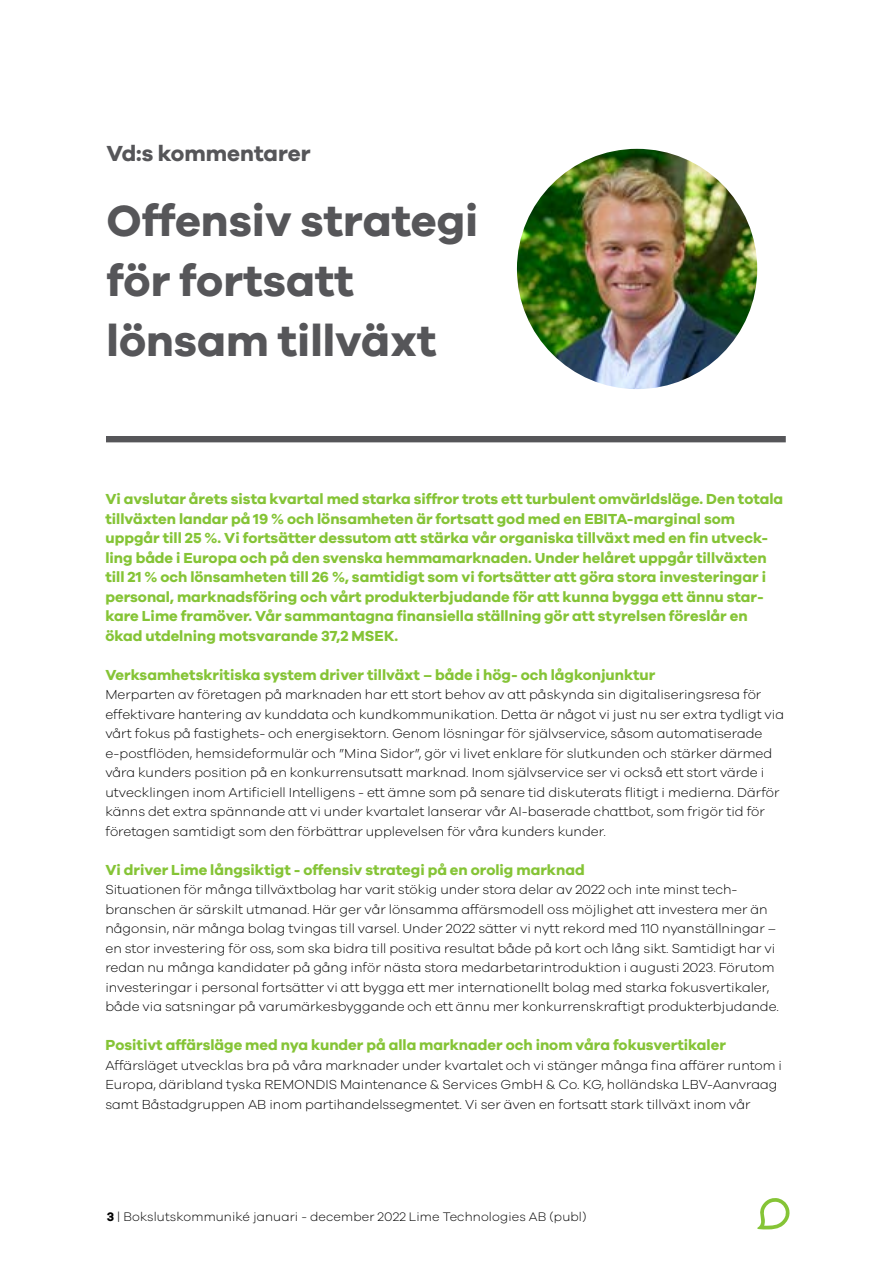
<style>
.page{position:relative;width:893px;height:1263px;background:#fff}
.page>*{position:absolute;margin:0;border:0;box-sizing:border-box;transform-origin:0 0}
.t1{font:700 45px/60px "Galano Grotesque";color:#565659}
.t2{font:700 22.5px "Galano Grotesque";color:#565659}
.t3{font:700 15px/19.5px "Galano Grotesque";color:#85c436}
.t4{font:300 13.5px/19.5px "Galano Grotesque";color:#000}
.t5{font:300 12.75px "Galano Grotesque";letter-spacing:.01em;color:#000}
.s1{font-weight:700}
</style>
<div class="page">
<img style="left:517px;top:149px;width:240px;height:240px;border-radius:120px">
<div style="left:106px;top:436px;width:680px;height:6px;background:#565659"></div>
<svg style="left:757px;top:1198px;width:33px;height:31px"></svg>
<h2 class="t2" style="left:107px;top:139px;width:206px">Vd:s kommentarer</h2>
<h1 class="t1" style="left:107px;top:189px;width:373px">Offensiv strategi för fortsatt lönsam tillväxt</h1>
<p class="t3" style="left:105px;top:489px;width:679px">Vi avslutar årets sista kvartal med starka siffror trots ett turbulent omvärldsläge. Den totala tillväxten landar på 19 % och lönsamheten är fortsatt god med en EBITA-marginal som uppgår till 25 %. Vi fortsätter dessutom att stärka vår organiska tillväxt med en fin utveck&shy;ling både i Europa och på den svenska hemmamarknaden. Under helåret uppgår tillväxten till 21 % och lönsamheten till 26 %, samtidigt som vi fortsätter att göra stora investeringar i personal, marknadsföring och vårt produkterbjudande för att kunna bygga ett ännu star&shy;kare Lime framöver. Vår sammantagna finansiella ställning gör att styrelsen föreslår en ökad utdelning motsvarande 37,2 MSEK.</p>
<p class="t3" style="left:105px;top:664px;width:551px">Verksamhetskritiska system driver tillväxt – både i hög- och lågkonjunktur</p>
<p class="t4" style="left:105px;top:684px;width:680px">Merparten av företagen på marknaden har ett stort behov av att påskynda sin digitaliseringsresa för effektivare hantering av kunddata och kundkommunikation. Detta är något vi just nu ser extra tydligt via vårt fokus på fastighets- och energisektorn. Genom lösningar för självservice, såsom automatiserade e-postflöden, hemsideformulär och ”Mina Sidor”, gör vi livet enklare för slutkunden och stärker därmed våra kunders position på en konkurrensutsatt marknad. Inom självservice ser vi också ett stort värde i utvecklingen inom Artificiell Intelligens - ett ämne som på senare tid diskuterats flitigt i medierna. Därför känns det extra spännande att vi under kvartalet lanserar vår AI-baserade chattbot, som frigör tid för företagen samtidigt som den förbättrar upplevelsen för våra kunders kunder.</p>
<p class="t3" style="left:105px;top:859px;width:481px">Vi driver Lime långsiktigt - offensiv strategi på en orolig marknad</p>
<p class="t4" style="left:105px;top:879px;width:675px">Situationen för många tillväxtbolag har varit stökig under stora delar av 2022 och inte minst tech&shy;branschen är särskilt utmanad. Här ger vår lönsamma affärsmodell oss möjlighet att investera mer än någonsin, när många bolag tvingas till varsel. Under 2022 sätter vi nytt rekord med 110 nyanställningar – en stor investering för oss, som ska bidra till positiva resultat både på kort och lång sikt. Samtidigt har vi redan nu många kandidater på gång inför nästa stora medarbetarintroduktion i augusti 2023. Förutom investeringar i personal fortsätter vi att bygga ett mer internationellt bolag med starka fokusvertikaler, både via satsningar på varumärkesbyggande och ett ännu mer konkurrenskraftigt produkterbjudande.</p>
<p class="t3" style="left:105px;top:1035px;width:622px">Positivt affärsläge med nya kunder på alla marknader och inom våra fokusvertikaler</p>
<p class="t4" style="left:105px;top:1055px;width:678px">Affärsläget utvecklas bra på våra marknader under kvartalet och vi stänger många fina affärer runtom i<br>Europa, däribland tyska REMONDIS Maintenance &amp; Services GmbH &amp; Co. KG, holländska LBV-Aanvraag samt Båstadgruppen AB inom partihandelssegmentet. Vi ser även en fortsatt stark tillväxt inom vår</p>
<p class="t5" style="left:107px;top:1209px;width:481px"><span class="s1">3</span> | Bokslutskommuniké januari - december 2022 Lime Technologies AB (publ)</p>
</div>
